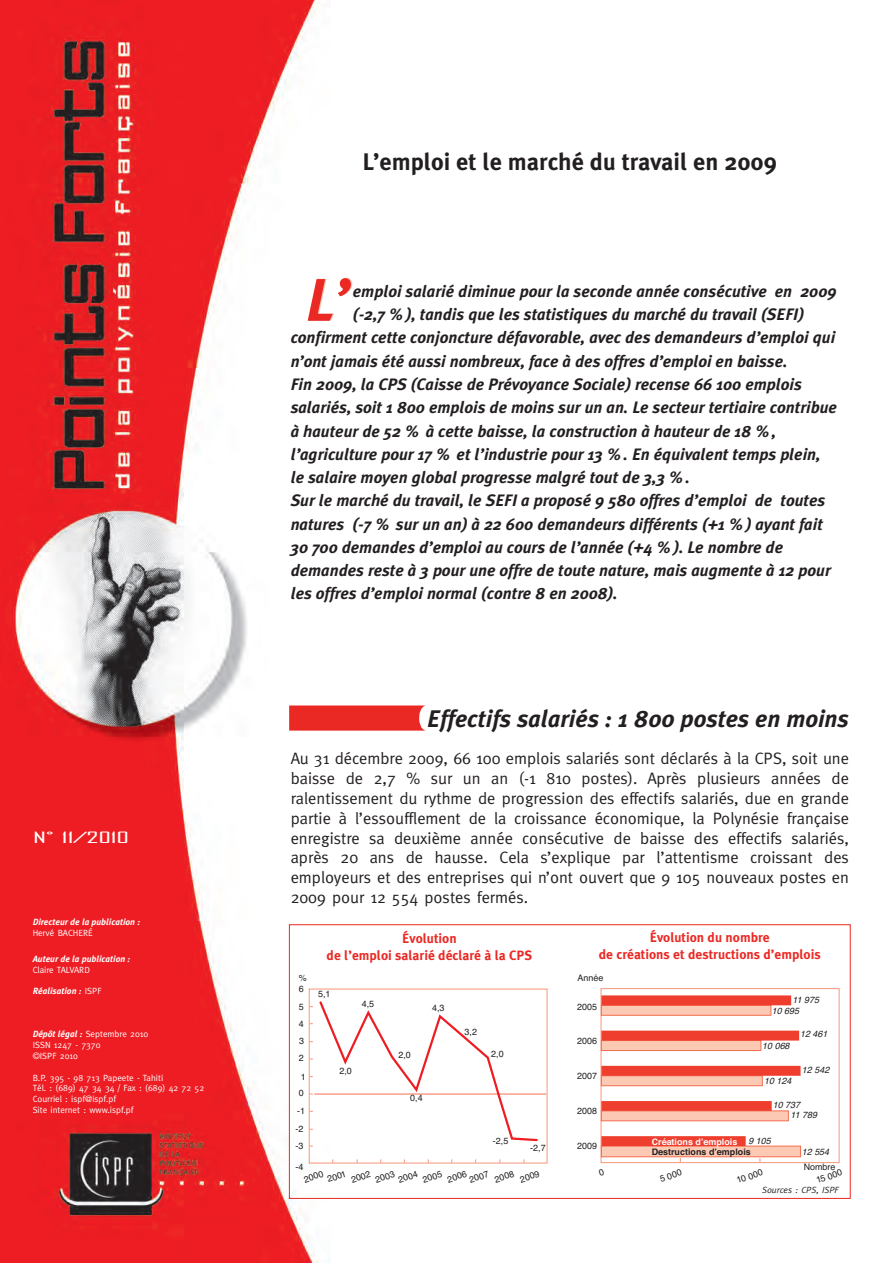
<style>
.page{position:relative;width:893px;height:1263px;background:#fff}
.page>*{position:absolute;margin:0;border:0;box-sizing:border-box;transform-origin:0 0}
.t1{font:italic 700 24px "Meta Plus";color:#231f20}
.t2{font:700 24px "Meta Plus";color:#231f20}
.t3{font:italic 700 16.5px "Meta Plus";color:#231f20}
.t4{font:16.5px/19.8px "Meta";color:#231f20;text-align:justify}
.t5{font:15px "Bureau Agency";color:#fff;scale:2 1}
.t6{font:700 13.5px/16.2px "Meta Plus";color:#ea2924;text-align:center}
.t7{font:9px/10.8px "Meta";color:#fff}
.t8{font:9px/17.4px "Helvetica";color:#231f20}
.t9{font:italic 700 9px "Meta Plus";color:#fff}
.t10{font:italic 9px/11.2px "Helvetica";color:#231f20}
.t11{font:700 9px "Helvetica";color:#231f20}
.t12{font:700 9px "Helvetica";color:#fff}
.t13{font:italic 9px "Meta";color:#231f20}
.s1{font-family:"Meta";font-weight:400;font-style:normal}
.s2{font-family:"Meta Plus";font-weight:700;font-style:italic}
</style>
<div class="page">
<img style="left:0;top:0;width:330px;height:1263px">
<img style="left:289px;top:145px;width:41px;height:74px">
<svg style="left:289px;top:282px;width:64px;height:337px"></svg>
<img style="left:289px;top:704px;width:41px;height:30px">
<svg style="left:289px;top:705px;width:137px;height:26px;background:#eb3833"></svg>
<svg style="left:308px;top:278px;width:44px;height:43px"></svg>
<div style="left:309px;top:989px;width:238px;height:174px;border:1px solid #f6977a"></div>
<hr style="left:314px;top:1094px;width:232px;height:1px;background:#f36f51">
<svg style="left:310px;top:999px;width:229px;height:148px"></svg>
<div style="left:601px;top:988px;width:238px;height:175px;border:1px solid #f6977a"></div>
<svg style="left:601px;top:995px;width:200px;height:167px"></svg>
<div style="left:289px;top:924px;width:561px;height:275px;border:1px solid #ea2924"></div>
<p class="t5" style="left:33px;top:829px;width:49px">N° 11/2010</p>
<p class="t9" style="left:33px;top:917px;width:109px">Directeur de la publication :</p>
<p class="t7" style="left:33px;top:927px;width:62px">Hervé BACHERÉ</p>
<p class="t9" style="left:33px;top:953px;width:99px">Auteur de la publication :</p>
<p class="t7" style="left:33px;top:964px;width:59px">Claire TALVARD</p>
<p class="t9" style="left:33px;top:986px;width:70px">Réalisation : <span class="s1">ISPF</span></p>
<p class="t7" style="left:33px;top:1029px;width:117px"><span class="s2">Dépôt légal :</span> Septembre 2010<br>ISSN 1247 - 7370<br>©ISPF 2010</p>
<p class="t7" style="left:33px;top:1072px;width:173px">B.P. 395 - 98 713 Papeete - Tahiti<br>Tél. : (689) 47 34 34 / Fax : (689) 42 72 52<br>Courriel : ispf@ispf.pf<br>Site internet : www.ispf.pf</p>
<h1 class="t2" style="left:362px;top:148px;width:416px">L’emploi et le marché du travail en 2009</h1>
<p class="t3" style="left:353px;top:282px;width:485px">emploi salarié diminue pour la seconde année consécutive en 2009</p>
<p class="t3" style="left:353px;top:305px;width:453px">(-2,7 %), tandis que les statistiques du marché du travail (SEFI)</p>
<p class="t3" style="left:291px;top:328px;width:546px">confirment cette conjoncture défavorable, avec des demandeurs d’emploi qui</p>
<p class="t3" style="left:291px;top:351px;width:498px">n’ont jamais été aussi nombreux, face à des offres d’emploi en baisse.</p>
<p class="t3" style="left:291px;top:375px;width:513px">Fin 2009, la CPS (Caisse de Prévoyance Sociale) recense 66 100 emplois</p>
<p class="t3" style="left:291px;top:398px;width:548px">salariés, soit 1 800 emplois de moins sur un an. Le secteur tertiaire contribue</p>
<p class="t3" style="left:291px;top:421px;width:487px">à hauteur de 52 % à cette baisse, la construction à hauteur de 18 %,</p>
<p class="t3" style="left:291px;top:444px;width:531px">l’agriculture pour 17 % et l’industrie pour 13 %. En équivalent temps plein,</p>
<p class="t3" style="left:291px;top:468px;width:401px">le salaire moyen global progresse malgré tout de 3,3 %.</p>
<p class="t3" style="left:291px;top:491px;width:536px">Sur le marché du travail, le SEFI a proposé 9 580 offres d’emploi de toutes</p>
<p class="t3" style="left:291px;top:514px;width:534px">natures (-7 % sur un an) à 22 600 demandeurs différents (+1 %) ayant fait</p>
<p class="t3" style="left:291px;top:537px;width:494px">30 700 demandes d’emploi au cours de l’année (+4 %). Le nombre de</p>
<p class="t3" style="left:291px;top:561px;width:542px">demandes reste à 3 pour une offre de toute nature, mais augmente à 12 pour</p>
<p class="t3" style="left:291px;top:584px;width:329px">les offres d’emploi normal (contre 8 en 2008).</p>
<h1 class="t1" style="left:427px;top:704px;width:423px">Effectifs salariés : 1 800 postes en moins</h1>
<p class="t4" style="left:291px;top:749px;width:560px">Au 31 décembre 2009, 66 100 emplois salariés sont déclarés à la CPS, soit une baisse de 2,7 % sur un an (-1 810 postes). Après plusieurs années de ralentissement du rythme de progression des effectifs salariés, due en grande partie à l’essoufflement de la croissance économique, la Polynésie française enregistre sa deuxième année consécutive de baisse des effectifs salariés, après 20 ans de hausse. Cela s’explique par l’attentisme croissant des employeurs et des entreprises qui n’ont ouvert que 9 105 nouveaux postes en 2009 pour 12 554 postes fermés.</p>
<p class="t8" style="left:299px;top:969px;width:9px">%</p>
<p class="t6" style="left:327px;top:931px;width:207px">Évolution<br>de l’emploi salarié déclaré à la CPS</p>
<p class="t6" style="left:599px;top:930px;width:223px">Évolution du nombre<br>de créations et destructions d’emplois</p>
<p class="t8" style="left:577px;top:970px;width:27px">Année</p>
<p class="t8" style="left:299px;top:980px;width:7px;text-align:justify">6<br>5<br>4<br>3<br>2</p>
<p class="t8" style="left:299px;top:1069px;width:8px;line-height:16.2px">1<br>0</p>
<p class="t8" style="left:295px;top:1102px;width:11px">-1 -2 -3</p>
<p class="t8" style="left:295px;top:1159px;width:9px">-4</p>
<p class="t8" style="left:318px;top:985px;width:14px">5,1</p>
<p class="t8" style="left:362px;top:995px;width:14px">4,5</p>
<p class="t8" style="left:432px;top:999px;width:14px">4,3</p>
<p class="t8" style="left:465px;top:1024px;width:14px">3,2</p>
<p class="t8" style="left:491px;top:1045px;width:14px">2,0</p>
<p class="t8" style="left:398px;top:1047px;width:14px">2,0</p>
<p class="t8" style="left:410px;top:1089px;width:14px">0,4</p>
<p class="t8" style="left:339px;top:1063px;width:14px">2,0</p>
<p class="t8" style="left:493px;top:1133px;width:17px">-2,5</p>
<p class="t8" style="left:530px;top:1139px;width:17px">-2,7</p>
<p class="t8" style="left:301px;top:1171px;width:22px;rotate:-18deg">2000</p>
<p class="t8" style="left:325px;top:1171px;width:21px;rotate:-18deg">2001</p>
<p class="t8" style="left:349px;top:1171px;width:21px;rotate:-18deg">2002</p>
<p class="t8" style="left:373px;top:1171px;width:21px;rotate:-18deg">2003</p>
<p class="t8" style="left:396px;top:1172px;width:21px;rotate:-18deg">2004</p>
<p class="t8" style="left:420px;top:1172px;width:22px;rotate:-18deg">2005</p>
<p class="t8" style="left:445px;top:1171px;width:21px;rotate:-18deg">2006</p>
<p class="t8" style="left:467px;top:1172px;width:22px;rotate:-18deg">2007</p>
<p class="t8" style="left:492px;top:1171px;width:21px;rotate:-18deg">2008</p>
<p class="t8" style="left:518px;top:1171px;width:21px;rotate:-18deg">2009</p>
<p class="t8" style="left:577px;top:999px;width:21px">2005</p>
<p class="t8" style="left:577px;top:1033px;width:21px">2006</p>
<p class="t8" style="left:577px;top:1068px;width:21px">2007</p>
<p class="t8" style="left:577px;top:1102px;width:21px">2008</p>
<p class="t8" style="left:577px;top:1138px;width:21px">2009</p>
<p class="t10" style="left:772px;top:994px;width:49px;text-indent:21px">11 975<br>10 695</p>
<p class="t10" style="left:800px;top:1029px;width:29px">12 461</p>
<p class="t10" style="left:762px;top:1040px;width:29px">10 068</p>
<p class="t10" style="left:802px;top:1065px;width:29px">12 542</p>
<p class="t10" style="left:764px;top:1076px;width:29px">10 124</p>
<p class="t10" style="left:790px;top:1100px;width:28px;line-height:10.2px;text-indent:-18px">10 737<br>11 789</p>
<p class="t10" style="left:748px;top:1135px;width:24px">9 105</p>
<p class="t10" style="left:802px;top:1146px;width:29px">12 554</p>
<p class="t12" style="left:652px;top:1134px;width:87px">Créations d’emplois</p>
<p class="t11" style="left:652px;top:1144px;width:101px">Destructions d’emplois</p>
<p class="t8" style="left:804px;top:1158px;width:33px">Nombre</p>
<p class="t8" style="left:658px;top:1171px;width:24px;rotate:-18deg">5 000</p>
<p class="t8" style="left:734px;top:1172px;width:29px;rotate:-18deg">10 000</p>
<p class="t8" style="left:814px;top:1172px;width:28px;rotate:-18deg">15 000</p>
<p class="t13" style="left:762px;top:1185px;width:78px">Sources : CPS, ISPF</p>
</div>
